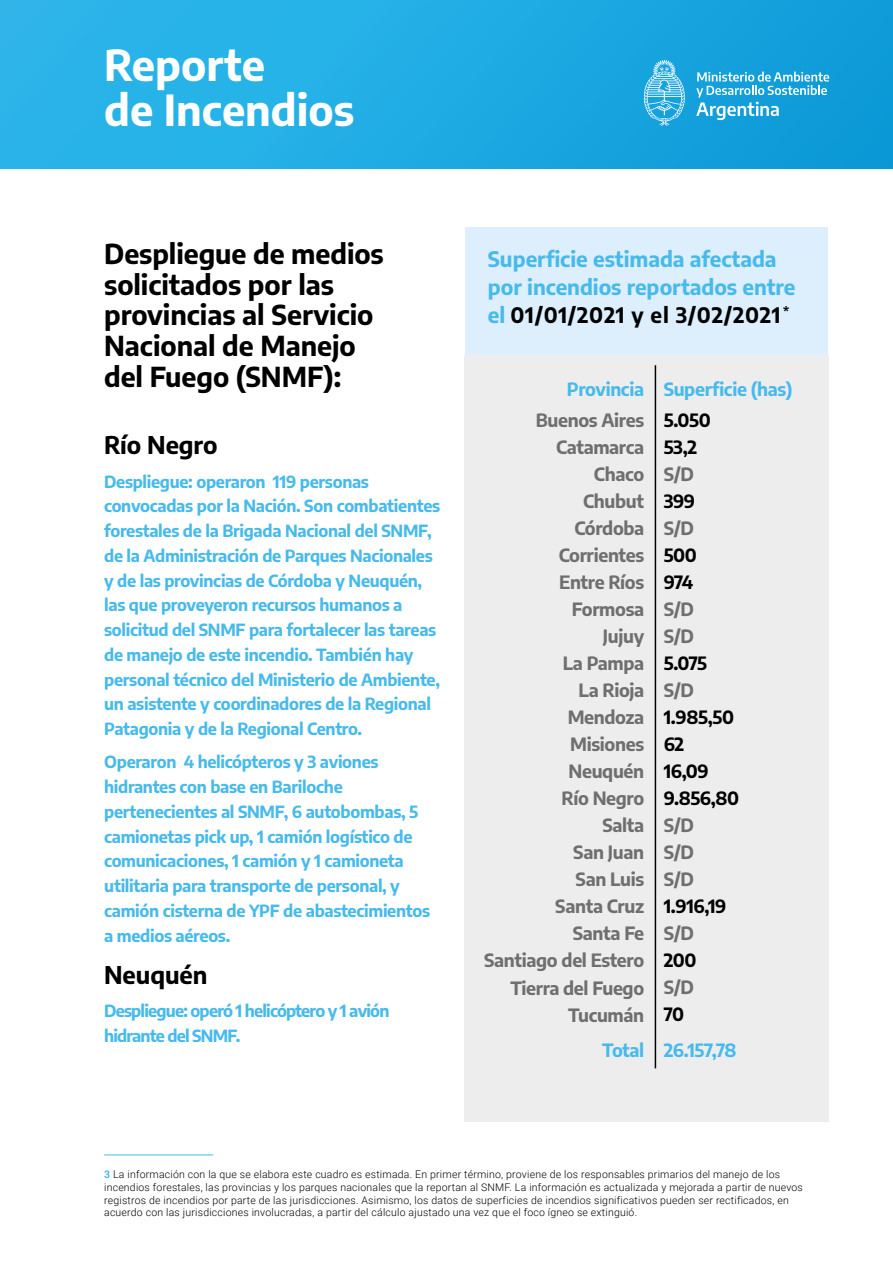
<style>
.page{position:relative;width:893px;height:1263px;background:#fff}
.page>*{position:absolute;margin:0;border:0;box-sizing:border-box;transform-origin:0 0}
.t1{font:700 42px/44.4px "Encode Sans";color:#fff}
.t2{font:700 27px/30.8px "Encode Sans";letter-spacing:-.005em;color:#000}
.t3{font:700 24px "Encode Sans";letter-spacing:-.005em;color:#000}
.t4{font:700 21px/27.8px "Encode Sans";letter-spacing:-.005em;color:#47baec}
.t5{font:700 18px/27px "Encode Sans";letter-spacing:-.02em;color:#706f6f;text-align:right}
.t6{font:700 18px/27px "Encode Sans";letter-spacing:-.02em;color:#000}
.t7{font:700 18px "Encode Sans";letter-spacing:-.02em;color:#47baec}
.t8{font:700 16.5px/24.8px "Encode Sans";letter-spacing:-.02em;color:#47baec}
.t9{font:700 16.5px/24.8px "Encode Sans";letter-spacing:-.05em;color:#47baec}
.t10{font:300 10.5px/12.6px "Roboto";letter-spacing:.02em;color:#000}
.s1{color:#000}
.s2{font-weight:700;color:#47baec}
</style>
<div class="page">
<div style="left:0;top:0;width:893px;height:169px;background:linear-gradient(to right,#2fb9ec,#0e9bd8)"></div>
<svg style="left:696px;top:72px;width:133px;height:48px;background:#45b2e1"></svg>
<svg style="left:644px;top:60px;width:41px;height:66px;background:#50b9e5"></svg>
<div style="left:465px;top:227px;width:363px;height:128px;background:#ddeffc"></div>
<div style="left:464px;top:355px;width:365px;height:766px;background:#ededed"></div>
<hr style="left:655px;top:365px;width:1px;height:703px;background:#000">
<hr style="left:104px;top:1154px;width:109px;height:1px;background:#47baec">
<h1 class="t1" style="left:104px;top:41px;width:252px">Reporte<br>de Incendios</h1>
<h2 class="t2" style="left:104px;top:237px;width:281px">Despliegue de medios solicitados por las provincias al Servicio<br>Nacional de Manejo del Fuego (SNMF):</h2>
<h3 class="t3" style="left:104px;top:427px;width:115px">Río Negro</h3>
<p class="t8" style="left:104px;top:468px;width:338px">Despliegue: operaron 119 personas convocadas por la Nación. Son combatientes forestales de la Brigada Nacional del SNMF, de la Administración de Parques Nacionales y de las provincias de Córdoba y Neuquén, las que proveyeron recursos humanos a solicitud del SNMF para fortalecer las tareas de manejo de este incendio. También hay personal técnico del Ministerio de Ambiente, un asistente y coordinadores de la Regional Patagonia y de la Regional Centro.</p>
<p class="t8" style="left:104px;top:749px;width:327px">Operaron 4 helicópteros y 3 aviones hidrantes con base en Bariloche pertenecientes al SNMF, 6 autobombas, 5 camionetas pick up, 1 camión logístico de comunicaciones, 1 camión y 1 camioneta utilitaria para transporte de personal, y camión cisterna de YPF de abastecimientos a medios aéreos.</p>
<h3 class="t3" style="left:104px;top:957px;width:105px">Neuquén</h3>
<p class="t9" style="left:104px;top:997px;width:287px">Despliegue: operó 1 helicóptero y 1 avión hidrante del SNMF.</p>
<p class="t4" style="left:488px;top:244px;width:309px">Superficie estimada afectada por incendios reportados entre el <span class="s1">01/01/2021 y el 3/02/2021</span> <sup>*</sup></p>
<p class="t7" style="left:567px;top:376px;width:79px">Provincia</p>
<p class="t5" style="left:484px;top:406px;width:162px">Buenos Aires<br>Catamarca<br>Chaco<br>Chubut<br>Córdoba<br>Corrientes<br>Entre Ríos<br>Formosa<br>Jujuy<br>La Pampa<br>La Rioja<br>Mendoza<br>Misiones<br>Neuquén<br>Río Negro<br>Salta<br>San Juan<br>San Luis<br>Santa Cruz<br>Santa Fe<br>Santiago del Estero<br>Tierra del Fuego<br>Tucumán</p>
<p class="t7" style="left:602px;top:1037px;width:44px">Total</p>
<p class="t7" style="left:664px;top:376px;width:130px">Superficie (has)</p>
<p class="t6" style="left:664px;top:406px;width:48px">5.050<br>53,2</p>
<p class="t5" style="left:664px;top:460px;width:32px">S/D</p>
<p class="t6" style="left:664px;top:487px;width:33px">399</p>
<p class="t5" style="left:664px;top:514px;width:32px">S/D</p>
<p class="t6" style="left:664px;top:541px;width:35px">500<br>974</p>
<p class="t5" style="left:664px;top:595px;width:32px;text-align:left">S/D<br>S/D</p>
<p class="t6" style="left:664px;top:649px;width:45px">5.075</p>
<p class="t5" style="left:664px;top:676px;width:32px">S/D</p>
<p class="t6" style="left:664px;top:703px;width:77px">1.985,50<br>62<br>16,09<br>9.856,80</p>
<p class="t5" style="left:664px;top:811px;width:32px;text-align:justify">S/D S/D S/D</p>
<p class="t6" style="left:664px;top:892px;width:64px">1.916,19</p>
<p class="t5" style="left:664px;top:919px;width:32px">S/D</p>
<p class="t6" style="left:664px;top:946px;width:34px">200</p>
<p class="t5" style="left:664px;top:973px;width:32px">S/D</p>
<p class="t6" style="left:664px;top:1000px;width:22px">70</p>
<p class="t7" style="left:664px;top:1037px;width:74px">26.157,78</p>
<p class="t10" style="left:104px;top:1168px;width:700px"><span class="s2">3</span> La información con la que se elabora este cuadro es estimada. En primer término, proviene de los responsables primarios del manejo de los incendios forestales, las provincias y los parques nacionales que la reportan al SNMF. La información es actualizada y mejorada a partir de nuevos registros de incendios por parte de las jurisdicciones. Asimismo, los datos de superficies de incendios significativos pueden ser rectificados, en acuerdo con las jurisdicciones involucradas, a partir del cálculo ajustado una vez que el foco ígneo se extinguió.</p>
</div>
